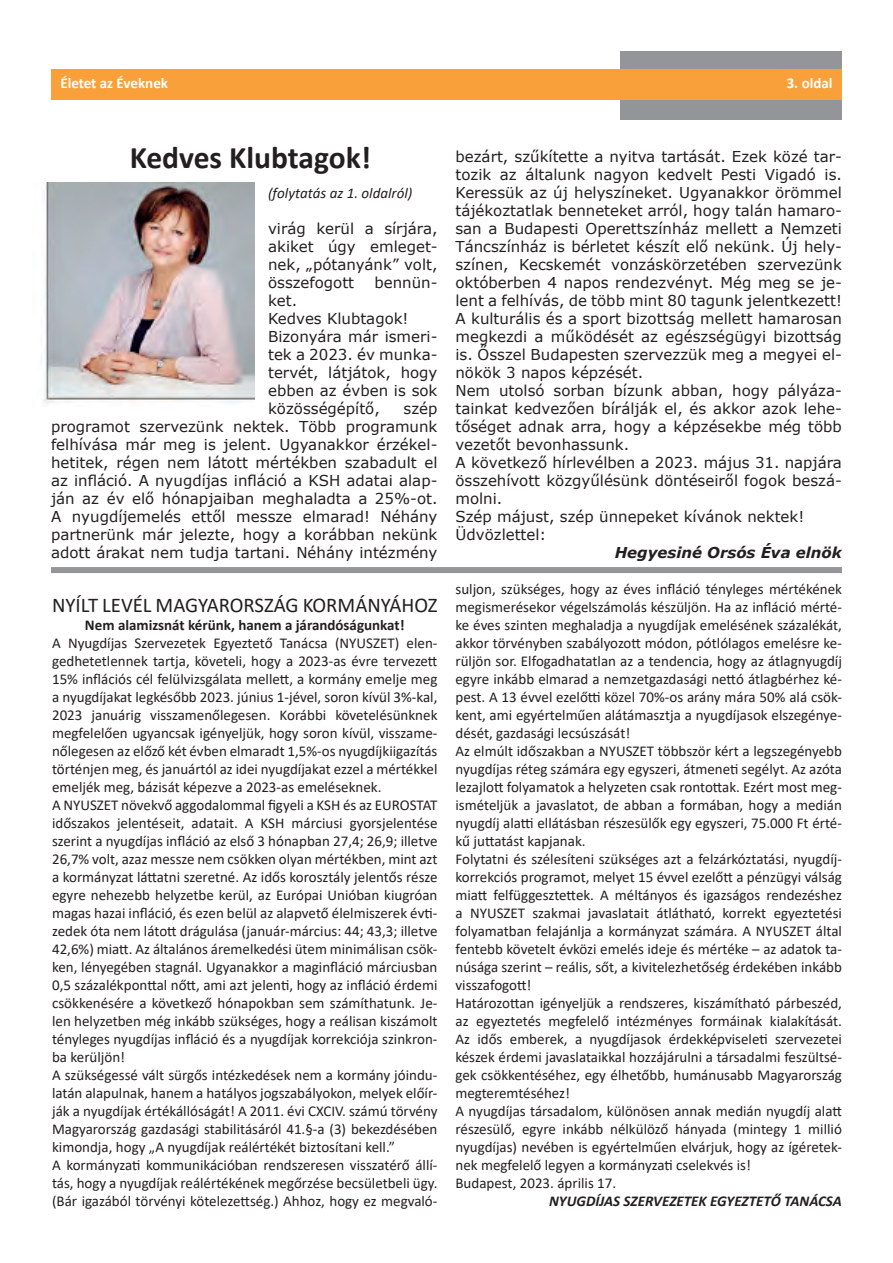
<style>
.page{position:relative;width:893px;height:1263px;background:#fff}
.page>*{position:absolute;margin:0;border:0;box-sizing:border-box;transform-origin:0 0}
.t1{font:700 31.5px "Calibri";color:#231f20}
.t2{font:21px "Calibri";color:#231f20}
.t3{font:15px/18px "Calibri";color:#231f20}
.t4{font:15px/18px "Verdana";color:#231f20;text-align:justify}
.t5{font:700 15px "Calibri";color:#231f20}
.t6{font:italic 700 15px "Calibri";color:#231f20}
.t7{font:italic 15px "Calibri";color:#231f20}
.t8{font:700 15px "Calibri";color:#fff}
.t9{font:italic 700 15px "Verdana";color:#231f20}
</style>
<div class="page">
<div style="left:621px;top:51px;width:221px;height:68px;background:#939598"></div>
<div style="left:51px;top:69px;width:791px;height:30px;background:#f9a03a"></div>
<img style="left:43px;top:182px;width:212px;height:225px">
<div style="left:51px;top:567px;width:791px;height:6px;background:#939598"></div>
<p class="t8" style="left:60px;top:76px;width:109px">Életet az Éveknek</p>
<p class="t8" style="left:787px;top:76px;width:47px">3. oldal</p>
<h1 class="t1" style="left:130px;top:142px;width:243px">Kedves Klubtagok!</h1>
<p class="t7" style="left:268px;top:188px;width:146px">(folytatás az 1. oldalról)</p>
<p class="t4" style="left:268px;top:220px;width:171px">virág kerül a sírjára, akiket úgy emleget&shy;nek, „pótanyánk” volt, összefogott</p>
<p class="t4" style="left:374px;top:274px;width:65px">bennün-</p>
<p class="t4" style="left:268px;top:292px;width:171px;text-align:left">ket.<br>Kedves Klubtagok!<br>Bizonyára már ismeri&shy;tek a 2023. év munka&shy;tervét, látjátok, hogy ebben az évben is sok közösségépítő,</p>
<p class="t4" style="left:51px;top:399px;width:388px;text-indent:352px">szép programot szervezünk nektek. Több programunk felhívása már meg is jelent. Ugyanakkor érzékel&shy;hetitek, régen nem látott mértékben szabadult el az in昀氀áció. A nyugdíjas in昀氀áció a KSH adatai alap&shy;ján az év elő hónapjaiban meghaladta a 25%-ot.<br>A nyugdíjemelés ettől messze elmarad! Néhány partnerünk már jelezte, hogy a korábban nekünk adott árakat nem tudja tartani. Néhány intézmény</p>
<h2 class="t2" style="left:52px;top:592px;width:387px">NYÍLT LEVÉL MAGYARORSZÁG KORMÁNYÁHOZ</h2>
<p class="t5" style="left:85px;top:614px;width:321px">Nem alamizsnát kérünk, hanem a járandóságunkat!</p>
<p class="t3" style="left:52px;top:634px;width:387px">A Nyugdíjas Szervezetek Egyeztető Tanácsa (NYUSZET) elen&shy;gedhetetlennek tartja, követeli, hogy a 2023-as évre terveze琀琀15% in昀氀ációs cél felülvizsgálata melle琀琀, a kormány emelje meg a nyugdíjakat legkésőbb 2023. június 1-jével, soron kívül 3%-kal, 2023 januárig visszamenőlegesen. Korábbi követelésünknek megfelelően ugyancsak igényeljük, hogy soron kívül, visszame&shy;nőlegesen az előző két évben elmaradt 1,5%-os nyugdíjkiigazítás történjen meg, és januártól az idei nyugdíjakat ezzel a mértékkel emeljék meg, bázisát képezve a 2023-as emeléseknek.<br>A NYUSZET növekvő aggodalommal 昀椀gyeli a KSH és az EUROSTAT időszakos jelentéseit, adatait. A KSH márciusi gyorsjelentése szerint a nyugdíjas in昀氀áció az első 3 hónapban 27,4; 26,9; illetve 26,7% volt, azaz messze nem csökken olyan mértékben, mint azt a kormányzat lá琀琀atni szeretné. Az idős korosztály jelentős része egyre nehezebb helyzetbe kerül, az Európai Unióban kiugróan magas hazai in昀氀áció, és ezen belül az alapvető élelmiszerek év琀椀&shy;zedek óta nem láto琀琀 drágulása (január-március: 44; 43,3; illetve 42,6%) mia琀琀. Az általános áremelkedési ütem minimálisan csök&shy;ken, lényegében stagnál. Ugyanakkor a magin昀氀áció márciusban 0,5 százalékpon琀琀al nő琀琀, ami azt jelen琀椀, hogy az in昀氀áció érdemi csökkenésére a következő hónapokban sem számíthatunk. Je&shy;len helyzetben még inkább szükséges, hogy a reálisan kiszámolt tényleges nyugdíjas in昀氀áció és a nyugdíjak korrekciója szinkron&shy;ba kerüljön!<br>A szükségessé vált sürgős intézkedések nem a kormány jóindu&shy;latán alapulnak, hanem a hatályos jogszabályokon, melyek előír&shy;ják a nyugdíjak értékállóságát! A 2011. évi CXCIV. számú törvény Magyarország gazdasági stabilitásáról 41.§-a (3) bekezdésében kimondja, hogy „A nyugdíjak reálértékét biztosítani kell.”<br>A kormányza琀椀 kommunikációban rendszeresen visszatérő állí&shy;tás, hogy a nyugdíjak reálértékének megőrzése becsületbeli ügy. (Bár igazából törvényi köteleze琀琀ség.) Ahhoz, hogy ez megvaló-</p>
<p class="t4" style="left:455px;top:147px;width:388px;text-align:left">bezárt, szűkítette a nyitva tartását. Ezek közé tar&shy;tozik az általunk nagyon kedvelt Pesti Vigadó is.<br>Keressük az új helyszíneket. Ugyanakkor örömmel tájékoztatlak benneteket arról, hogy talán hamaro&shy;san a Budapesti Operettszínház mellett a Nemzeti Táncszínház is bérletet készít elő nekünk. Új hely&shy;színen, Kecskemét vonzáskörzetében szervezünk októberben 4 napos rendezvényt. Még meg se je&shy;lent a felhívás, de több mint 80 tagunk jelentkezett!<br>A kulturális és a sport bizottság mellett hamarosan megkezdi a működését az egészségügyi bizottság is. Ősszel Budapesten szervezzük meg a megyei el&shy;nökök 3 napos képzését.<br>Nem utolsó sorban bízunk abban, hogy pályáza&shy;tainkat kedvezően bírálják el, és akkor azok lehe&shy;tőséget adnak arra, hogy a képzésekbe még több vezetőt bevonhassunk.<br>A következő hírlevélben a 2023. május 31. napjára összehívott közgyűlésünk döntéseiről fogok beszá&shy;molni.<br>Szép májust, szép ünnepeket kívánok nektek!<br>Üdvözlettel:</p>
<p class="t9" style="left:615px;top:546px;width:229px">Hegyesiné Orsós Éva elnök</p>
<p class="t3" style="left:455px;top:580px;width:388px">suljon, szükséges, hogy az éves in昀氀áció tényleges mértékének megismerésekor végelszámolás készüljön. Ha az in昀氀áció mérté&shy;ke éves szinten meghaladja a nyugdíjak emelésének százalékát, akkor törvényben szabályozo琀琀 módon, pótlólagos emelésre ke&shy;rüljön sor. Elfogadhatatlan az a tendencia, hogy az átlagnyugdíj egyre inkább elmarad a nemzetgazdasági ne琀琀ó átlagbérhez ké&shy;pest. A 13 évvel ezelő琀 közel 70%-os arány mára 50% alá csök&shy;kent, ami egyértelműen alátámasztja a nyugdíjasok elszegénye&shy;dését, gazdasági lecsúszását!<br>Az elmúlt időszakban a NYUSZET többször kért a legszegényebb nyugdíjas réteg számára egy egyszeri, átmene琀椀 segélyt. Az azóta lezajlo琀琀 folyamatok a helyzeten csak ronto琀琀ak. Ezért most meg&shy;ismételjük a javaslatot, de abban a formában, hogy a medián nyugdíj ala琀 ellátásban részesülők egy egyszeri, 75.000 Ft érté&shy;kű ju琀琀atást kapjanak.<br>Folytatni és szélesíteni szükséges azt a felzárkóztatási, nyugdíj&shy;korrekciós programot, melyet 15 évvel ezelő琀琀 a pénzügyi válság mia琀琀 felfüggeszte琀琀ek. A méltányos és igazságos rendezéshez a NYUSZET szakmai javaslatait átlátható, korrekt egyeztetési folyamatban felajánlja a kormányzat számára. A NYUSZET által fentebb követelt évközi emelés ideje és mértéke – az adatok ta&shy;núsága szerint – reális, sőt, a kivitelezhetőség érdekében inkább visszafogo琀琀!<br>Határozo琀琀an igényeljük a rendszeres, kiszámítható párbeszéd, az egyeztetés megfelelő intézményes formáinak kialakítását.<br>Az idős emberek, a nyugdíjasok érdekképvisele琀椀 szervezetei készek érdemi javaslataikkal hozzájárulni a társadalmi feszültsé&shy;gek csökkentéséhez, egy élhetőbb, humánusabb Magyarország megteremtéséhez!<br>A nyugdíjas társadalom, különösen annak medián nyugdíj ala琀琀részesülő, egyre inkább nélkülöző hányada (mintegy 1 millió nyugdíjas) nevében is egyértelműen elvárjuk, hogy az ígéretek&shy;nek megfelelő legyen a kormányza琀椀 cselekvés is!<br>Budapest, 2023. április 17.</p>
<p class="t6" style="left:549px;top:1190px;width:294px">NYUGDÍJAS SZERVEZETEK EGYEZTETŐ TANÁCSA</p>
</div>
